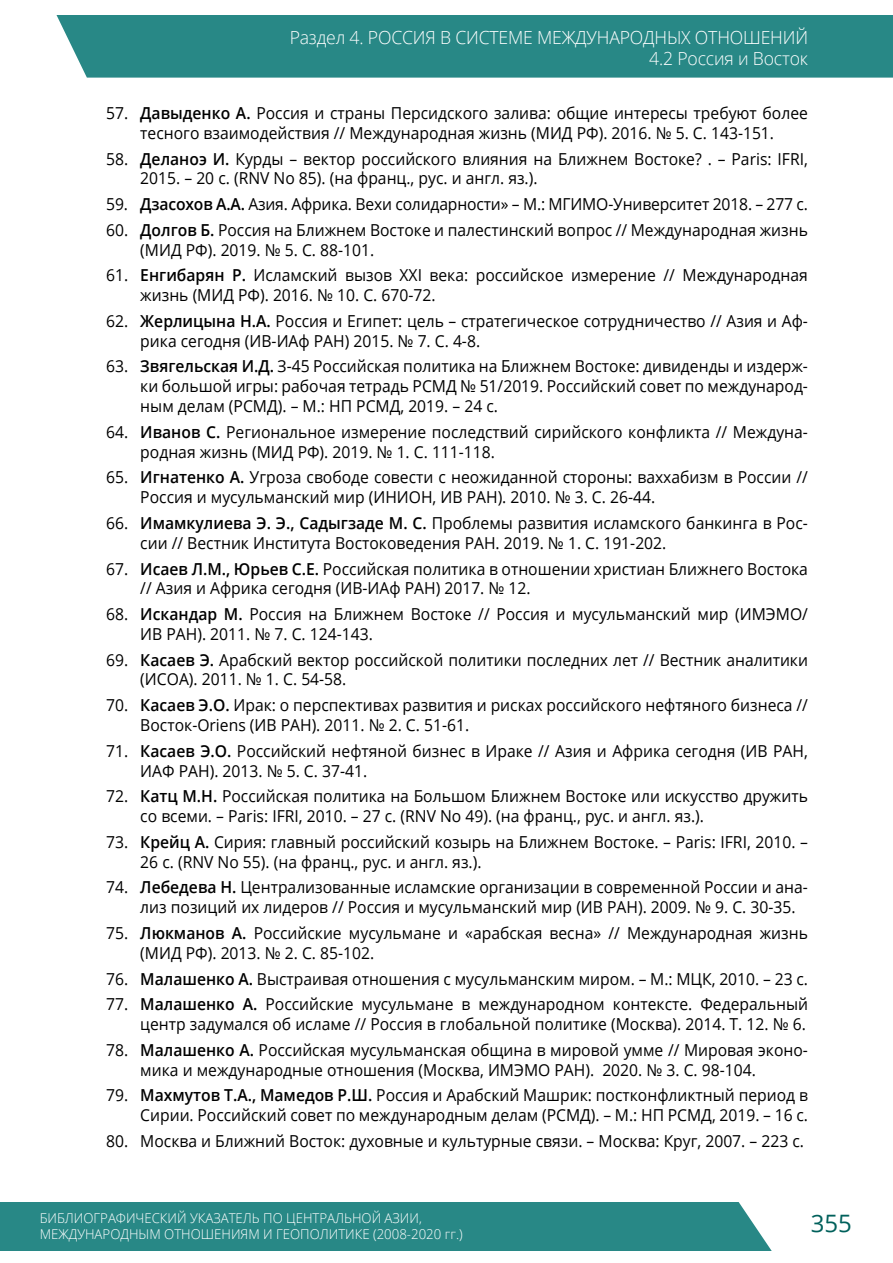
<style>
.page{position:relative;width:893px;height:1263px;background:#fff}
.page>*{position:absolute;margin:0;border:0;box-sizing:border-box;transform-origin:0 0}
.t1{font:24px "Open Sans";color:#00605b}
.t2{font:300 18px/21.6px "Open Sans";letter-spacing:-.01em;color:#fff;text-align:right}
.t3{font:16.5px/19.8px "Open Sans";color:#000;scale:.95 1}
.t4{font:300 13.5px/16.2px "Open Sans";color:#fff}
.s1{font-weight:600}
</style>
<div class="page">
<div style="left:0;top:1202px;width:893px;height:48px;background:#288886"></div>
<svg style="left:735px;top:1202px;width:158px;height:49px;background:#e3efef"></svg>
<div style="left:56px;top:15px;width:837px;height:63px;background:#288886"></div>
<p class="t2" style="left:290px;top:26px;width:520px">Раздел 4. РОССИЯ В СИСТЕМЕ МЕЖДУНАРОДНЫХ ОТНОШЕНИЙ<br>4.2 Россия и Восток</p>
<p class="t3" style="left:106px;top:103px;width:740px;text-align:center">57. <span class="s1">Давыденко А.</span> Россия и страны Персидского залива: общие интересы требуют более тесного взаимодействия // Международная жизнь (МИД РФ). 2016. № 5. C. 143-151.</p>
<p class="t3" style="left:140px;top:148px;width:704px;text-indent:-34px">58. <span class="s1">Деланоэ И.</span> Курды – вектор российского влияния на Ближнем Востоке? . – Paris: IFRI,<br>2015. – 20 с. (RNV No 85). (на франц., рус. и англ. яз.).</p>
<p class="t3" style="left:106px;top:194px;width:740px">59. <span class="s1">Дзасохов А.А.</span> Азия. Африка. Вехи солидарности» – М.: МГИМО-Университет 2018. – 277 с.</p>
<p class="t3" style="left:140px;top:219px;width:704px;text-indent:-34px">60. <span class="s1">Долгов Б.</span> Россия на Ближнем Востоке и палестинский вопрос // Международная жизнь (МИД РФ). 2019. № 5. C. 88-101.</p>
<p class="t3" style="left:140px;top:265px;width:704px;text-indent:-34px">61. <span class="s1">Енгибарян Р.</span> Исламский вызов XXI века: российское измерение // Международная жизнь (МИД РФ). 2016. № 10. C. 670-72.</p>
<p class="t3" style="left:140px;top:311px;width:704px;text-indent:-34px">62. <span class="s1">Жерлицына Н.А.</span> Россия и Египет: цель – стратегическое сотрудничество // Азия и Аф&shy;рика сегодня (ИВ-ИАф РАН) 2015. № 7. C. 4-8.</p>
<p class="t3" style="left:140px;top:356px;width:704px;text-align:justify;text-indent:-34px">63. <span class="s1">Звягельская И.Д.</span> З-45 Российская политика на Ближнем Востоке: дивиденды и издерж&shy;ки большой игры: рабочая тетрадь РСМД № 51/2019. Российский совет по международ&shy;ным делам (РСМД). – М.: НП РСМД, 2019. – 24 с.</p>
<p class="t3" style="left:140px;top:421px;width:704px;text-indent:-34px">64. <span class="s1">Иванов С.</span> Региональное измерение последствий сирийского конфликта // Междуна&shy;родная жизнь (МИД РФ). 2019. № 1. C. 111-118.</p>
<p class="t3" style="left:140px;top:467px;width:704px;text-indent:-34px">65. <span class="s1">Игнатенко А.</span> Угроза свободе совести с неожиданной стороны: ваххабизм в России //<br>Россия и мусульманский мир (ИНИОН, ИВ РАН). 2010. № 3. С. 26-44.</p>
<p class="t3" style="left:140px;top:513px;width:704px;text-indent:-34px">66. <span class="s1">Имамкулиева Э. Э., Садыгзаде М. С.</span> Проблемы развития исламского банкинга в Рос&shy;сии // Вестник Института Востоковедения РАН. 2019. № 1. С. 191-202.</p>
<p class="t3" style="left:140px;top:558px;width:704px;text-indent:-34px">67. <span class="s1">Исаев Л.М., Юрьев С.Е.</span> Российская политика в отношении христиан Ближнего Востока // Азия и Африка сегодня (ИВ-ИАф РАН) 2017. № 12.</p>
<p class="t3" style="left:140px;top:604px;width:704px;text-indent:-34px">68. <span class="s1">Искандар М.</span> Россия на Ближнем Востоке // Россия и мусульманский мир (ИМЭМО/<br>ИВ РАН). 2011. № 7. С. 124-143.</p>
<p class="t3" style="left:140px;top:649px;width:704px;text-indent:-34px">69. <span class="s1">Касаев Э.</span> Арабский вектор российской политики последних лет // Вестник аналитики (ИСОА). 2011. № 1. С. 54-58.</p>
<p class="t3" style="left:140px;top:695px;width:704px;text-indent:-34px">70. <span class="s1">Касаев Э.О.</span> Ирак: о перспективах развития и рисках российского нефтяного бизнеса //<br>Восток-Oriens (ИВ РАН). 2011. № 2. С. 51-61.</p>
<p class="t3" style="left:140px;top:740px;width:704px;text-indent:-34px">71. <span class="s1">Касаев Э.О.</span> Российский нефтяной бизнес в Ираке // Азия и Африка сегодня (ИВ РАН,<br>ИАФ РАН). 2013. № 5. С. 37-41.</p>
<p class="t3" style="left:140px;top:786px;width:704px;text-indent:-34px">72. <span class="s1">Катц М.Н.</span> Российская политика на Большом Ближнем Востоке или искусство дружить со всеми. – Paris: IFRI, 2010. – 27 с. (RNV No 49). (на франц., рус. и англ. яз.).</p>
<p class="t3" style="left:140px;top:831px;width:704px;text-indent:-34px">73. <span class="s1">Крейц А.</span> Сирия: главный российский козырь на Ближнем Востоке. – Paris: IFRI, 2010. –<br>26 с. (RNV No 55). (на франц., рус. и англ. яз.).</p>
<p class="t3" style="left:140px;top:877px;width:704px;text-indent:-34px">74. <span class="s1">Лебедева Н.</span> Централизованные исламские организации в современной России и ана&shy;лиз позиций их лидеров // Россия и мусульманский мир (ИВ РАН). 2009. № 9. С. 30-35.</p>
<p class="t3" style="left:140px;top:923px;width:704px;text-indent:-34px">75. <span class="s1">Люкманов А.</span> Российские мусульмане и «арабская весна» // Международная жизнь (МИД РФ). 2013. № 2. С. 85-102.</p>
<p class="t3" style="left:106px;top:968px;width:740px">76. <span class="s1">Малашенко А.</span> Выстраивая отношения с мусульманским миром. – М.: МЦК, 2010. – 23 с.</p>
<p class="t3" style="left:106px;top:994px;width:740px;text-align:right">77. <span class="s1">Малашенко А.</span> Российские мусульмане в международном контексте. Федеральный центр задумался об исламе // Россия в глобальной политике (Москва). 2014. Т. 12. № 6.</p>
<p class="t3" style="left:140px;top:1039px;width:704px;text-indent:-34px">78. <span class="s1">Малашенко А.</span> Российская мусульманская община в мировой умме // Мировая эконо&shy;мика и международные отношения (Москва, ИМЭМО РАН). 2020. № 3. C. 98-104.</p>
<p class="t3" style="left:106px;top:1085px;width:740px;text-align:right">79. <span class="s1">Махмутов Т.А., Мамедов Р.Ш.</span> Россия и Арабский Машрик: постконфликтный период в<br>Сирии. Российский совет по международным делам (РСМД). – М.: НП РСМД, 2019. – 16 с.</p>
<p class="t3" style="left:106px;top:1131px;width:736px">80. Москва и Ближний Восток: духовные и культурные связи. – Москва: Круг, 2007. – 223 с.</p>
<p class="t4" style="left:40px;top:1210px;width:425px">БИБЛИОГРАФИЧЕСКИЙ УКАЗАТЕЛЬ ПО ЦЕНТРАЛЬНОЙ АЗИИ,<br>МЕЖДУНАРОДНЫМ ОТНОШЕНИЯМ И ГЕОПОЛИТИКЕ (2008-2020 гг.)</p>
<h1 class="t1" style="left:811px;top:1206px;width:43px">355</h1>
</div>
